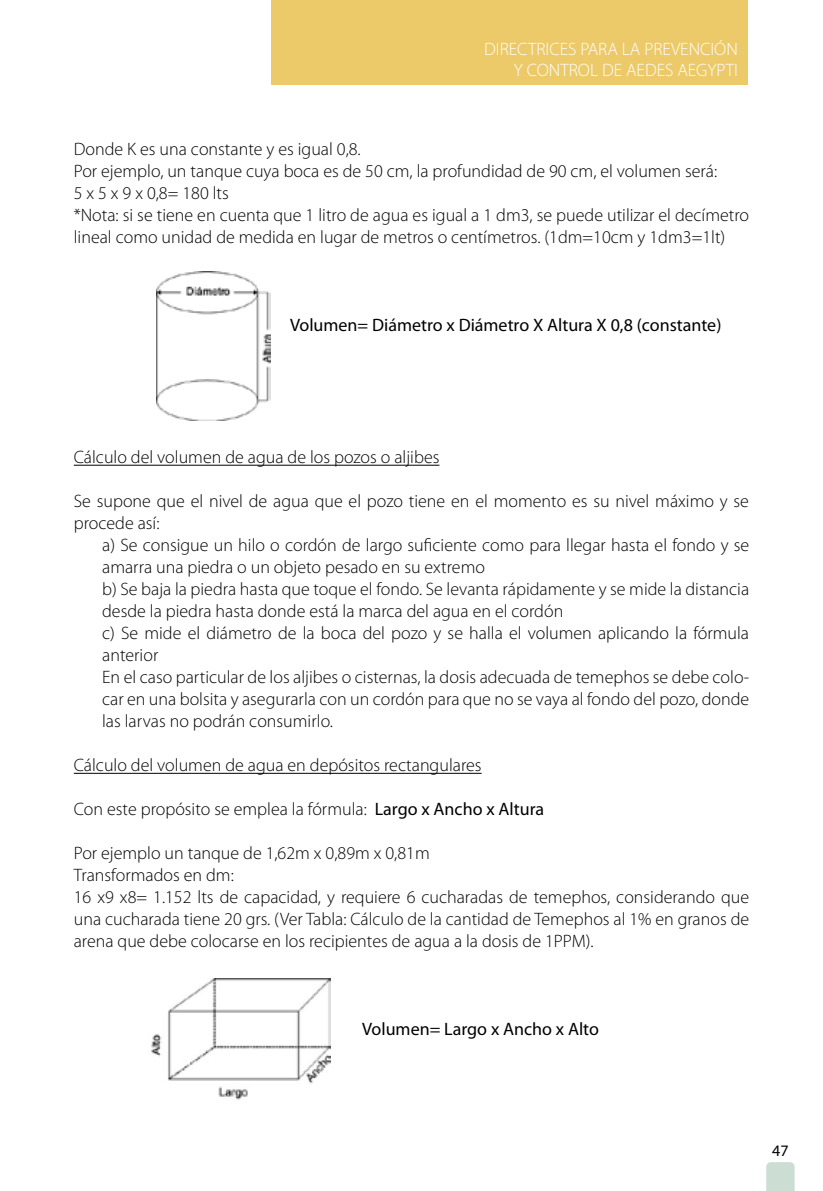
<style>
.page{position:relative;width:823px;height:1191px;background:#fff}
.page>*{position:absolute;margin:0;border:0;box-sizing:border-box;transform-origin:0 0}
.t1{font:300 18px/22px "Myriad Pro";color:#000}
.t2{font:18px "Myriad Pro";color:#000}
.t3{font:300 18px/21.6px "Myriad Pro";color:#fff;text-align:right}
.t4{font:16px "Myriad Pro";color:#000}
.s1{font-weight:400}
</style>
<div class="page">
<svg style="left:766px;top:1162px;width:28px;height:29px"></svg>
<div style="left:271px;top:0;width:476px;height:85px;background:#ecca69"></div>
<hr style="left:74px;top:465px;width:365px;height:1px;background:#000">
<hr style="left:74px;top:773px;width:407px;height:1px;background:#000">
<img style="left:156px;top:271px;width:114px;height:149px">
<img style="left:151px;top:978px;width:179px;height:122px">
<p class="t3" style="left:484px;top:38px;width:255px">DIRECTRICES PARA LA PREVENCIÓN<br>Y CONTROL DE AEDES AEGYPTI</p>
<p class="t1" style="left:74px;top:138px;width:676px">Donde K es una constante y es igual 0,8.<br>Por ejemplo, un tanque cuya boca es de 50 cm, la profundidad de 90 cm, el volumen será:<br>5 x 5 x 9 x 0,8= 180 lts<br>*Nota: si se tiene en cuenta que 1 litro de agua es igual a 1 dm3, se puede utilizar el decímetro lineal como unidad de medida en lugar de metros o centímetros. (1dm=10cm y 1dm3=1lt)</p>
<p class="t2" style="left:290px;top:314px;width:432px">Volumen= Diámetro x Diámetro X Altura X 0,8 (constante)</p>
<p class="t1" style="left:74px;top:446px;width:367px">Cálculo del volumen de agua de los pozos o aljibes</p>
<p class="t1" style="left:74px;top:490px;width:676px">Se supone que el nivel de agua que el pozo tiene en el momento es su nivel máximo y se procede así:</p>
<p class="t1" style="left:102px;top:534px;width:648px">a) Se consigue un hilo o cordón de largo suficiente como para llegar hasta el fondo y se amarra una piedra o un objeto pesado en su extremo<br>b) Se baja la piedra hasta que toque el fondo. Se levanta rápidamente y se mide la distancia desde la piedra hasta donde está la marca del agua en el cordón<br>c) Se mide el diámetro de la boca del pozo y se halla el volumen aplicando la fórmula anterior<br>En el caso particular de los aljibes o cisternas, la dosis adecuada de temephos se debe colo&shy;car en una bolsita y asegurarla con un cordón para que no se vaya al fondo del pozo, donde las larvas no podrán consumirlo.</p>
<p class="t1" style="left:74px;top:754px;width:409px">Cálculo del volumen de agua en depósitos rectangulares</p>
<p class="t1" style="left:74px;top:798px;width:471px">Con este propósito se emplea la fórmula: <span class="s1">Largo x Ancho x Altura</span></p>
<p class="t1" style="left:74px;top:842px;width:676px">Por ejemplo un tanque de 1,62m x 0,89m x 0,81m<br>Transformados en dm:<br>16 x9 x8= 1.152 lts de capacidad, y requiere 6 cucharadas de temephos, considerando que una cucharada tiene 20 grs. (Ver Tabla: Cálculo de la cantidad de Temephos al 1% en granos de arena que debe colocarse en los recipientes de agua a la dosis de 1PPM).</p>
<p class="t2" style="left:362px;top:1018px;width:238px">Volumen= Largo x Ancho x Alto</p>
<p class="t4" style="left:771px;top:1140px;width:18px">47</p>
</div>
